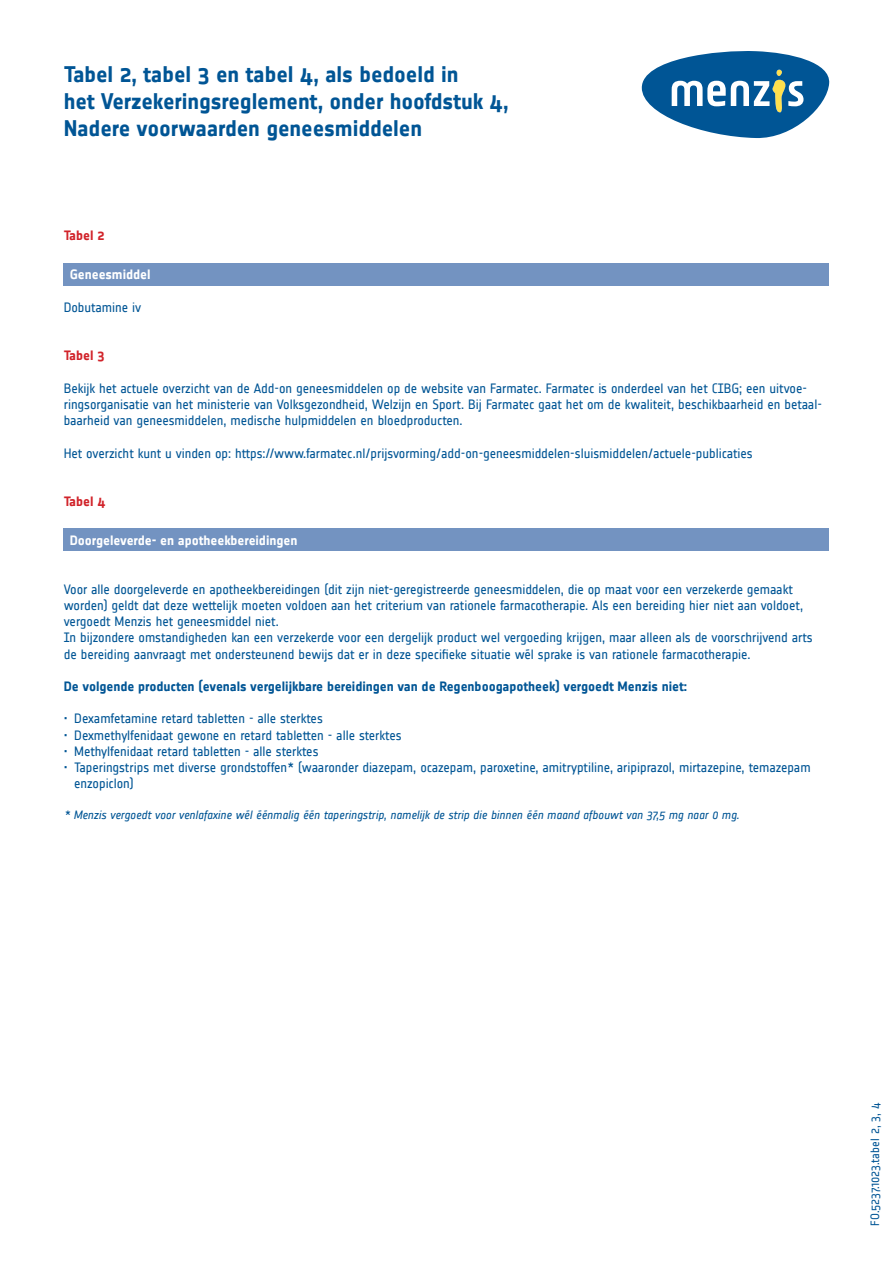
<style>
.page{position:relative;width:893px;height:1263px;background:#fff}
.page>*{position:absolute;margin:0;border:0;box-sizing:border-box;transform-origin:0 0}
.t1{font:700 22.5px/27px "Notes";letter-spacing:-.005em;color:#005595}
.t2{font:13.5px/16.2px "Notes";letter-spacing:-.005em;color:#005595}
.t3{font:700 13.5px "Notes";letter-spacing:-.005em;color:#005595}
.t4{font:700 13.5px "Notes";letter-spacing:-.005em;color:#fff}
.t5{font:700 13.5px "Notes";letter-spacing:-.005em;color:#d1232a}
.t6{font:italic 12px "Notes";letter-spacing:-.005em;color:#005595}
.t7{font:12px "Notes";letter-spacing:-.01em;color:#005595}
</style>
<div class="page">
<div style="left:64px;top:263px;width:765px;height:22px;background:#7393c1"></div>
<div style="left:64px;top:528px;width:765px;height:23px;background:#7393c1"></div>
<svg style="left:642px;top:51px;width:187px;height:87px"></svg>
<h1 class="t1" style="left:64px;top:60px;width:446px">Tabel 2, tabel 3 en tabel 4, als bedoeld in<br>het Verzekeringsreglement, onder hoofdstuk 4,<br>Nadere voorwaarden geneesmiddelen</h1>
<p class="t5" style="left:64px;top:228px;width:42px">Tabel 2</p>
<p class="t4" style="left:70px;top:267px;width:82px">Geneesmiddel</p>
<p class="t2" style="left:64px;top:299px;width:79px">Dobutamine iv</p>
<p class="t5" style="left:64px;top:348px;width:42px">Tabel 3</p>
<p class="t2" style="left:64px;top:380px;width:760px">Bekijk het actuele overzicht van de Add-on geneesmiddelen op de website van Farmatec. Farmatec is onderdeel van het CIBG; een uitvoe&shy;ringsorganisatie van het ministerie van Volksgezondheid, Welzijn en Sport. Bij Farmatec gaat het om de kwaliteit, beschikbaarheid en betaal&shy;baarheid van geneesmiddelen, medische hulpmiddelen en bloedproducten.</p>
<p class="t2" style="left:64px;top:445px;width:690px">Het overzicht kunt u vinden op: https://www.farmatec.nl/prijsvorming/add-on-geneesmiddelen-sluismiddelen/actuele-publicaties</p>
<p class="t5" style="left:64px;top:494px;width:43px">Tabel 4</p>
<p class="t4" style="left:70px;top:533px;width:229px">Doorgeleverde- en apotheekbereidingen</p>
<p class="t2" style="left:64px;top:581px;width:750px">Voor alle doorgeleverde en apotheekbereidingen (dit zijn niet-geregistreerde geneesmiddelen, die op maat voor een verzekerde gemaakt worden) geldt dat deze wettelijk moeten voldoen aan het criterium van rationele farmacotherapie. Als een bereiding hier niet aan voldoet, vergoedt Menzis het geneesmiddel niet.<br>In bijzondere omstandigheden kan een verzekerde voor een dergelijk product wel vergoeding krijgen, maar alleen als de voorschrijvend arts de bereiding aanvraagt met ondersteunend bewijs dat er in deze specifieke situatie wél sprake is van rationele farmacotherapie.</p>
<p class="t3" style="left:64px;top:679px;width:625px">De volgende producten (evenals vergelijkbare bereidingen van de Regenboogapotheek) vergoedt Menzis niet:</p>
<p class="t2" style="left:64px;top:711px;width:261px">• Dexamfetamine retard tabletten - alle sterktes</p>
<p class="t2" style="left:64px;top:727px;width:339px">• Dexmethylfenidaat gewone en retard tabletten - alle sterktes</p>
<p class="t2" style="left:64px;top:743px;width:256px">• Methylfenidaat retard tabletten - alle sterktes</p>
<p class="t2" style="left:74px;top:759px;width:738px;text-indent:-11px">• Taperingstrips met diverse grondstoffen* (waaronder diazepam, ocazepam, paroxetine, amitryptiline, aripiprazol, mirtazepine, temazepam enzopiclon)</p>
<p class="t6" style="left:64px;top:808px;width:677px">* Menzis vergoedt voor venlafaxine wél éénmalig één taperingstrip, namelijk de strip die binnen één maand afbouwt van 37,5 mg naar 0 mg.</p>
<p class="t7" style="left:869px;top:1225px;width:124px;rotate:-90deg">FO.5237.1023.tabel 2, 3, 4</p>
</div>
